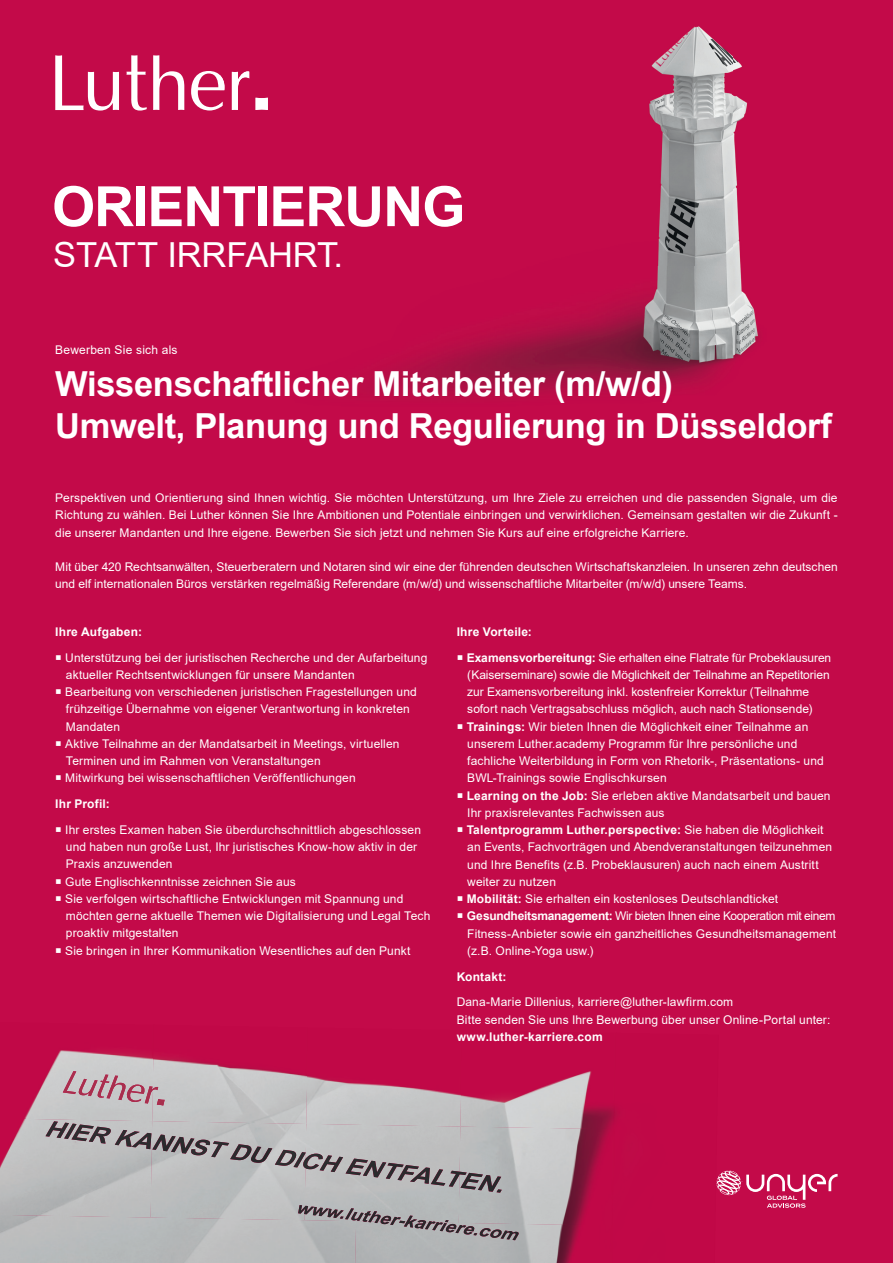
<style>
.page{position:relative;width:893px;height:1263px;background:#c30a49}
.page>*{position:absolute;margin:0;border:0;box-sizing:border-box;transform-origin:0 0}
.t1{font:700 55.5px "Arial";letter-spacing:-.02em;color:#fff}
.t2{font:700 34.5px/42px "Arial";letter-spacing:-.01em;color:#fff}
.t3{font:34.5px "Arial";letter-spacing:-.005em;color:#fff}
.t4{font:12px/17.2px "Arial";letter-spacing:.01em;color:#fff}
.t5{font:700 12px "Arial";letter-spacing:.02em;color:#fff}
.s1{font-weight:700}
</style>
<div class="page">
<svg style="left:716px;top:1170px;width:122px;height:38px"></svg>
<img style="left:25px;top:1050px;width:127px;height:68px">
<img style="left:152px;top:1057px;width:154px;height:64px">
<img style="left:306px;top:1075px;width:154px;height:49px">
<img style="left:460px;top:1071px;width:153px;height:55px">
<img style="left:613px;top:1106px;width:106px;height:73px">
<img style="left:0;top:1118px;width:152px;height:97px">
<img style="left:150px;top:1121px;width:156px;height:94px">
<img style="left:304px;top:1124px;width:156px;height:91px">
<img style="left:459px;top:1126px;width:156px;height:95px">
<img style="left:612px;top:1177px;width:104px;height:44px">
<img style="left:0;top:1215px;width:355px;height:48px">
<img style="left:355px;top:1221px;width:227px;height:42px">
<svg style="left:157px;top:1099px;width:8px;height:6px"></svg>
<img style="left:63px;top:1071px;width:13px;height:23px">
<img style="left:126px;top:1084px;width:19px;height:18px">
<img style="left:78px;top:1079px;width:19px;height:17px">
<img style="left:107px;top:1075px;width:19px;height:25px">
<img style="left:97px;top:1074px;width:12px;height:24px">
<img style="left:145px;top:1086px;width:13px;height:17px">
<img style="left:46px;top:1121px;width:23px;height:17px">
<img style="left:64px;top:1123px;width:13px;height:16px">
<img style="left:71px;top:1124px;width:23px;height:17px">
<img style="left:89px;top:1127px;width:22px;height:16px">
<img style="left:115px;top:1130px;width:25px;height:17px">
<img style="left:132px;top:1133px;width:19px;height:16px">
<img style="left:152px;top:1134px;width:24px;height:17px">
<img style="left:171px;top:1137px;width:23px;height:16px">
<img style="left:191px;top:1139px;width:19px;height:16px">
<img style="left:211px;top:1141px;width:18px;height:16px">
<img style="left:230px;top:1144px;width:22px;height:16px">
<img style="left:251px;top:1146px;width:21px;height:17px">
<img style="left:275px;top:1150px;width:21px;height:16px">
<img style="left:294px;top:1152px;width:12px;height:15px">
<img style="left:303px;top:1154px;width:20px;height:15px">
<img style="left:320px;top:1155px;width:23px;height:17px">
<img style="left:346px;top:1158px;width:22px;height:17px">
<img style="left:363px;top:1161px;width:23px;height:16px">
<img style="left:386px;top:1163px;width:18px;height:16px">
<img style="left:398px;top:1165px;width:21px;height:15px">
<img style="left:410px;top:1167px;width:20px;height:17px">
<img style="left:431px;top:1169px;width:14px;height:17px">
<img style="left:449px;top:1171px;width:18px;height:16px">
<img style="left:460px;top:1173px;width:23px;height:16px">
<img style="left:478px;top:1175px;width:23px;height:17px">
<svg style="left:496px;top:1189px;width:6px;height:4px"></svg>
<img style="left:298px;top:1205px;width:16px;height:9px">
<img style="left:313px;top:1207px;width:16px;height:9px">
<img style="left:328px;top:1209px;width:12px;height:9px">
<svg style="left:340px;top:1208px;width:162px;height:30px"></svg>
<img style="left:501px;top:1230px;width:18px;height:10px">
<svg style="left:191px;top:71px;width:28px;height:40px"></svg>
<svg style="left:55px;top:55px;width:64px;height:56px"></svg>
<svg style="left:153px;top:55px;width:31px;height:55px"></svg>
<svg style="left:126px;top:55px;width:21px;height:56px"></svg>
<img style="left:219px;top:26px;width:540px;height:369px">
<svg style="left:255px;top:98px;width:13px;height:12px"></svg>
<img style="left:219px;top:75px;width:6px;height:33px">
<img style="left:232px;top:71px;width:17px;height:39px">
<h1 class="t1" style="left:52px;top:168px;width:415px">ORIENTIERUNG</h1>
<h2 class="t3" style="left:53px;top:231px;width:291px">STATT IRRFAHRT.</h2>
<p class="t4" style="left:55px;top:341px;width:124px">Bewerben Sie sich als</p>
<h2 class="t2" style="left:55px;top:364px;width:778px">Wissenschaftlicher Mitarbeiter (m/w/d)<br>Umwelt, Planung und Regulierung in Düsseldorf</h2>
<p class="t4" style="left:55px;top:489px;width:784px;text-align:justify">Perspektiven und Orientierung sind Ihnen wichtig. Sie möchten Unterstützung, um Ihre Ziele zu erreichen und die passenden Signale, um die Richtung zu wählen. Bei Luther können Sie Ihre Ambitionen und Potentiale einbringen und verwirklichen. Gemeinsam gestalten wir die Zukunft - die unserer Mandanten und Ihre eigene. Bewerben Sie sich jetzt und nehmen Sie Kurs auf eine erfolgreiche Karriere.</p>
<p class="t4" style="left:55px;top:558px;width:784px">Mit über 420 Rechtsanwälten, Steuerberatern und Notaren sind wir eine der führenden deutschen Wirtschaftskanzleien. In unseren zehn deutschen und elf internationalen Büros verstärken regelmäßig Referendare (m/w/d) und wissenschaftliche Mitarbeiter (m/w/d) unsere Teams.</p>
<p class="t5" style="left:55px;top:623px;width:88px">Ihre Aufgaben:</p>
<p class="t4" style="left:66px;top:649px;width:363px;text-indent:-11px">○ Unterstützung bei der juristischen Recherche und der Aufarbeitung aktueller Rechtsentwicklungen für unsere Mandanten</p>
<p class="t4" style="left:66px;top:683px;width:352px;text-indent:-11px">○ Bearbeitung von verschiedenen juristischen Fragestellungen und frühzeitige Übernahme von eigener Verantwortung in konkreten<br>Mandaten</p>
<p class="t4" style="left:66px;top:735px;width:335px;text-indent:-11px">○ Aktive Teilnahme an der Mandatsarbeit in Meetings, virtuellen<br>Terminen und im Rahmen von Veranstaltungen</p>
<p class="t4" style="left:55px;top:765px;width:302px;line-height:25.8px">○ Mitwirkung bei wissenschaftlichen Veröffentlichungen<br><span class="s1">Ihr Profil:</span></p>
<p class="t4" style="left:66px;top:821px;width:357px;text-indent:-11px">○ Ihr erstes Examen haben Sie überdurchschnittlich abgeschlossen und haben nun große Lust, Ihr juristisches Know-how aktiv in der<br>Praxis anzuwenden</p>
<p class="t4" style="left:55px;top:873px;width:242px">○ Gute Englischkenntnisse zeichnen Sie aus</p>
<p class="t4" style="left:66px;top:890px;width:366px;text-indent:-11px">○ Sie verfolgen wirtschaftliche Entwicklungen mit Spannung und möchten gerne aktuelle Themen wie Digitalisierung und Legal Tech proaktiv mitgestalten</p>
<p class="t4" style="left:55px;top:942px;width:357px">○ Sie bringen in Ihrer Kommunikation Wesentliches auf den Punkt</p>
<p class="t5" style="left:457px;top:623px;width:77px">Ihre Vorteile:</p>
<p class="t4" style="left:467px;top:649px;width:365px;text-indent:-11px">○ <span class="s1">Examensvorbereitung:</span> Sie erhalten eine Flatrate für Probeklausuren (Kaiserseminare) sowie die Möglichkeit der Teilnahme an Repetitorien zur Examensvorbereitung inkl. kostenfreier Korrektur (Teilnahme sofort nach Vertragsabschluss möglich, auch nach Stationsende)</p>
<p class="t4" style="left:467px;top:718px;width:358px;text-indent:-11px">○ <span class="s1">Trainings:</span> Wir bieten Ihnen die Möglichkeit einer Teilnahme an unserem Luther.academy Programm für Ihre persönliche und fachliche Weiterbildung in Form von Rhetorik-, Präsentations- und BWL-Trainings sowie Englischkursen</p>
<p class="t4" style="left:467px;top:787px;width:365px;text-indent:-11px">○ <span class="s1">Learning on the Job:</span> Sie erleben aktive Mandatsarbeit und bauen<br>Ihr praxisrelevantes Fachwissen aus</p>
<p class="t4" style="left:467px;top:821px;width:366px;text-indent:-11px">○ <span class="s1">Talentprogramm Luther.perspective:</span> Sie haben die Möglichkeit an Events, Fachvorträgen und Abendveranstaltungen teilzunehmen und Ihre Benefits (z.B. Probeklausuren) auch nach einem Austritt weiter zu nutzen</p>
<p class="t4" style="left:457px;top:890px;width:323px">○ <span class="s1">Mobilität:</span> Sie erhalten ein kostenloses Deutschlandticket</p>
<p class="t4" style="left:467px;top:907px;width:370px;text-align:justify;text-indent:-11px">○ <span class="s1">Gesundheitsmanagement:</span> Wir bieten Ihnen eine Kooperation mit einem Fitness-Anbieter sowie ein ganzheitliches Gesundheitsmanagement (z.B. Online-Yoga usw.)</p>
<p class="t5" style="left:457px;top:968px;width:51px">Kontakt:</p>
<p class="t4" style="left:457px;top:993px;width:375px">Dana-Marie Dillenius, karriere@luther-lawfirm.com<br>Bitte senden Sie uns Ihre Bewerbung über unser Online-Portal unter:</p>
<p class="t5" style="left:457px;top:1028px;width:147px">www.luther-karriere.com</p>
</div>
